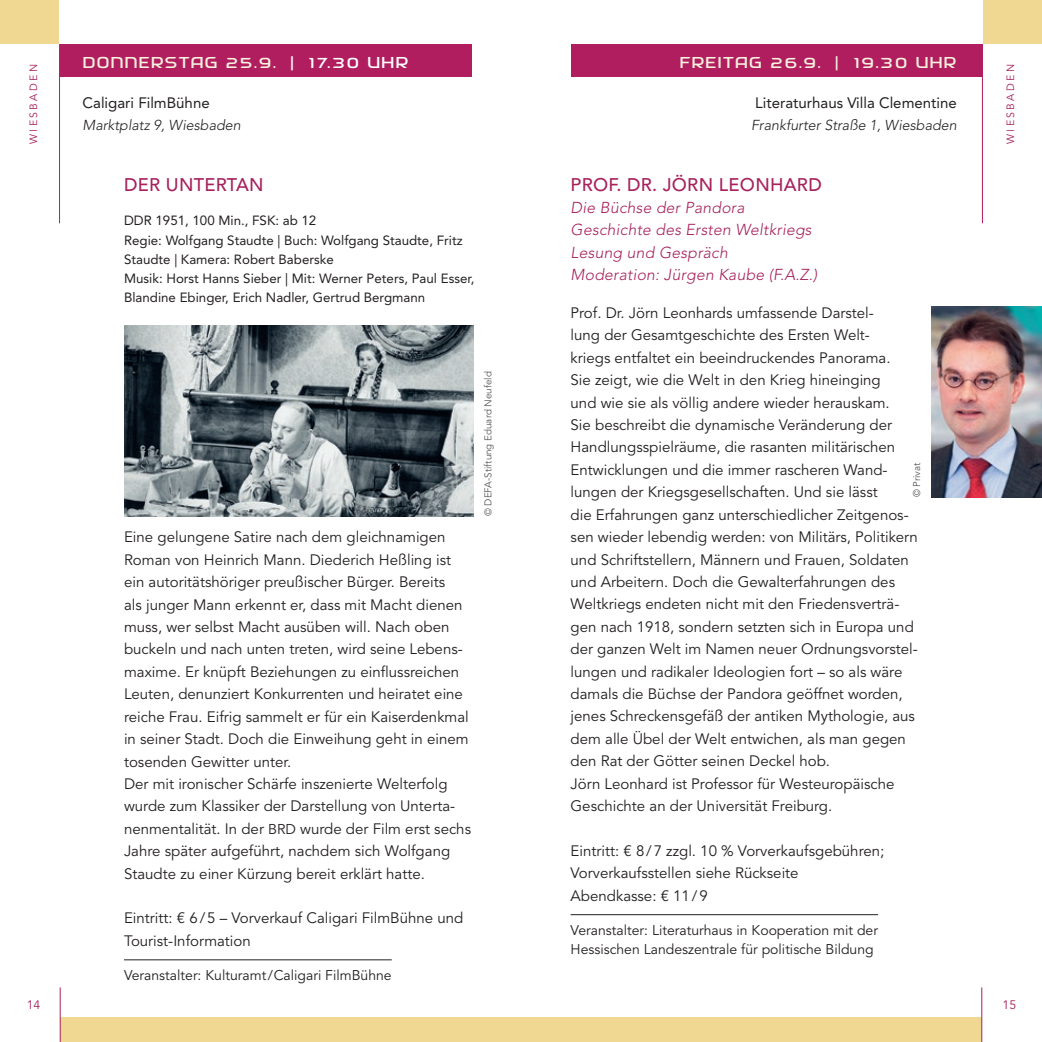
<style>
.page{position:relative;width:1042px;height:1042px;background:#fff}
.page>*{position:absolute;margin:0;border:0;box-sizing:border-box;transform-origin:0 0}
.t1{font:500 18.2px "Avenir";letter-spacing:.015em;color:#a7225d}
.t2{font:italic 300 15.75px/22.4px "Avenir";letter-spacing:.015em;color:#a7225d}
.t3{font:500 15.75px "SF Hypocrisy";letter-spacing:.035em;color:#f6f0dc}
.t4{font:15.05px/22.4px "Avenir";color:#231f20}
.t5{font:15.05px "Avenir";color:#231f20}
.t6{font:italic 300 14.35px "Avenir";color:#231f20}
.t7{font:14px/19.2px "Avenir";color:#231f20}
.t8{font:13.3px/19.2px "Avenir";color:#231f20}
.t9{font:12.25px "Avenir";color:#a7225d}
.t10{font:10.5px "Avenir";letter-spacing:.23em;color:#a7225d}
.t11{font:9.8px "Avenir";color:#57585a}
.s1{color:#fff}
.s2{font-size:14.17px}
</style>
<div class="page">
<hr style="left:981px;top:987px;width:1px;height:55px;background:#a7225d">
<hr style="left:60px;top:987px;width:1px;height:55px;background:#a7225d">
<div style="left:0;top:0;width:59px;height:44px;background:#f0d893"></div>
<div style="left:983px;top:0;width:59px;height:44px;background:#f0d893"></div>
<div style="left:60px;top:44px;width:411px;height:33px;background:#b11e60"></div>
<div style="left:571px;top:44px;width:412px;height:33px;background:#b11e60"></div>
<div style="left:60px;top:1017px;width:921px;height:25px;background:#f0d893"></div>
<hr style="left:124px;top:959px;width:268px;height:1px;background:#231f20">
<img style="left:124px;top:325px;width:349px;height:191px">
<hr style="left:570px;top:914px;width:308px;height:1px;background:#231f20">
<hr style="left:59px;top:44px;width:1px;height:179px;background:#b11e60">
<hr style="left:982px;top:44px;width:1px;height:179px;background:#b11e60">
<img style="left:931px;top:306px;width:111px;height:191px">
<p class="t3" style="left:83px;top:53px;width:327px">DONNERSTAG 25.9. <span class="s1">| 17.30 UHR</span></p>
<p class="t3" style="left:679px;top:53px;width:279px">FREITAG 26.9. | 19.30 UHR</p>
<p class="t5" style="left:83px;top:94px;width:129px">Caligari FilmBühne</p>
<p class="t6" style="left:83px;top:117px;width:160px">Marktplatz 9, Wiesbaden</p>
<p class="t10" style="left:28px;top:144px;width:82px;rotate:-90deg">WIESBADEN</p>
<p class="t10" style="left:1004px;top:144px;width:82px;rotate:-90deg">WIESBADEN</p>
<p class="t5" style="left:755px;top:94px;width:203px">Literaturhaus Villa Clementine</p>
<p class="t6" style="left:751px;top:117px;width:207px">Frankfurter Straße 1, Wiesbaden</p>
<p class="t9" style="left:27px;top:998px;width:15px">14</p>
<p class="t1" style="left:124px;top:174px;width:141px">DER UNTERTAN</p>
<p class="t8" style="left:124px;top:211px;width:352px">DDR 1951, 100 Min., FSK: ab 12<br>Regie: Wolfgang Staudte | Buch: Wolfgang Staudte, Fritz Staudte | Kamera: Robert Baberske<br>Musik: Horst Hanns Sieber | Mit: Werner Peters, Paul Esser, Blandine Ebinger, Erich Nadler, Gertrud Bergmann</p>
<p class="t4" style="left:124px;top:526px;width:348px">Eine gelungene Satire nach dem gleichnamigen Roman von Heinrich Mann. Diederich Heßling ist ein autoritätshöriger preußischer Bürger. Bereits<br>als junger Mann erkennt er, dass mit Macht dienen muss, wer selbst Macht ausüben will. Nach oben buckeln und nach unten treten, wird seine Lebens&shy;maxime. Er knüpft Beziehungen zu einflussreichen Leuten, denunziert Konkurrenten und heiratet eine reiche Frau. Eifrig sammelt er für ein Kaiserdenkmal in seiner Stadt. Doch die Einweihung geht in einem tosenden Gewitter unter.<br>Der mit ironischer Schärfe inszenierte Welterfolg wurde zum Klassiker der Darstellung von Unterta&shy;nenmentalität. In der <span class="s2">BRD</span> wurde der Film erst sechs Jahre später aufgeführt, nachdem sich Wolfgang Staudte zu einer Kürzung bereit erklärt hatte.</p>
<p class="t4" style="left:124px;top:907px;width:341px">Eintritt: € 6/5 – Vorverkauf Caligari FilmBühne und<br>Tourist-Information</p>
<p class="t7" style="left:124px;top:966px;width:269px">Veranstalter: Kulturamt/Caligari FilmBühne</p>
<p class="t11" style="left:482px;top:516px;width:146px;rotate:-90deg">© DEFA-Stiftung Eduard Neufeld</p>
<p class="t1" style="left:570px;top:174px;width:253px">PROF. DR. JÖRN LEONHARD</p>
<p class="t2" style="left:570px;top:196px;width:248px">Die Büchse der Pandora<br>Geschichte des Ersten Weltkriegs<br>Lesung und Gespräch<br>Moderation: Jürgen Kaube (F.A.Z.)</p>
<p class="t4" style="left:570px;top:302px;width:349px">Prof. Dr. Jörn Leonhards umfassende Darstel-<br>lung der Gesamtgeschichte des Ersten Welt-<br>kriegs entfaltet ein beeindruckendes Panorama.<br>Sie zeigt, wie die Welt in den Krieg hineinging<br>und wie sie als völlig andere wieder herauskam.<br>Sie beschreibt die dynamische Veränderung der Handlungsspielräume, die rasanten militärischen Entwicklungen und die immer rascheren Wand&shy;lungen der Kriegsgesellschaften. Und sie lässt<br>die Erfahrungen ganz unterschiedlicher Zeitgenos&shy;sen wieder lebendig werden: von Militärs, Politikern und Schriftstellern, Männern und Frauen, Soldaten und Arbeitern. Doch die Gewalterfahrungen des Weltkriegs endeten nicht mit den Friedensverträ&shy;gen nach 1918, sondern setzten sich in Europa und der ganzen Welt im Namen neuer Ordnungsvorstel&shy;lungen und radikaler Ideologien fort – so als wäre damals die Büchse der Pandora geöffnet worden, jenes Schreckensgefäß der antiken Mythologie, aus dem alle Übel der Welt entwichen, als man gegen den Rat der Götter seinen Deckel hob.<br>Jörn Leonhard ist Professor für Westeuropäische Geschichte an der Universität Freiburg.</p>
<p class="t4" style="left:570px;top:840px;width:315px">Eintritt: € 8/7 zzgl. 10 % Vorverkaufsgebühren;<br>Vorverkaufsstellen siehe Rückseite<br>Abendkasse: € 11/9</p>
<p class="t7" style="left:570px;top:920px;width:309px">Veranstalter: Literaturhaus in Kooperation mit der<br>Hessischen Landeszentrale für politische Bildung</p>
<p class="t11" style="left:911px;top:497px;width:36px;rotate:-90deg">© Privat</p>
<p class="t9" style="left:1002px;top:998px;width:15px">15</p>
</div>
